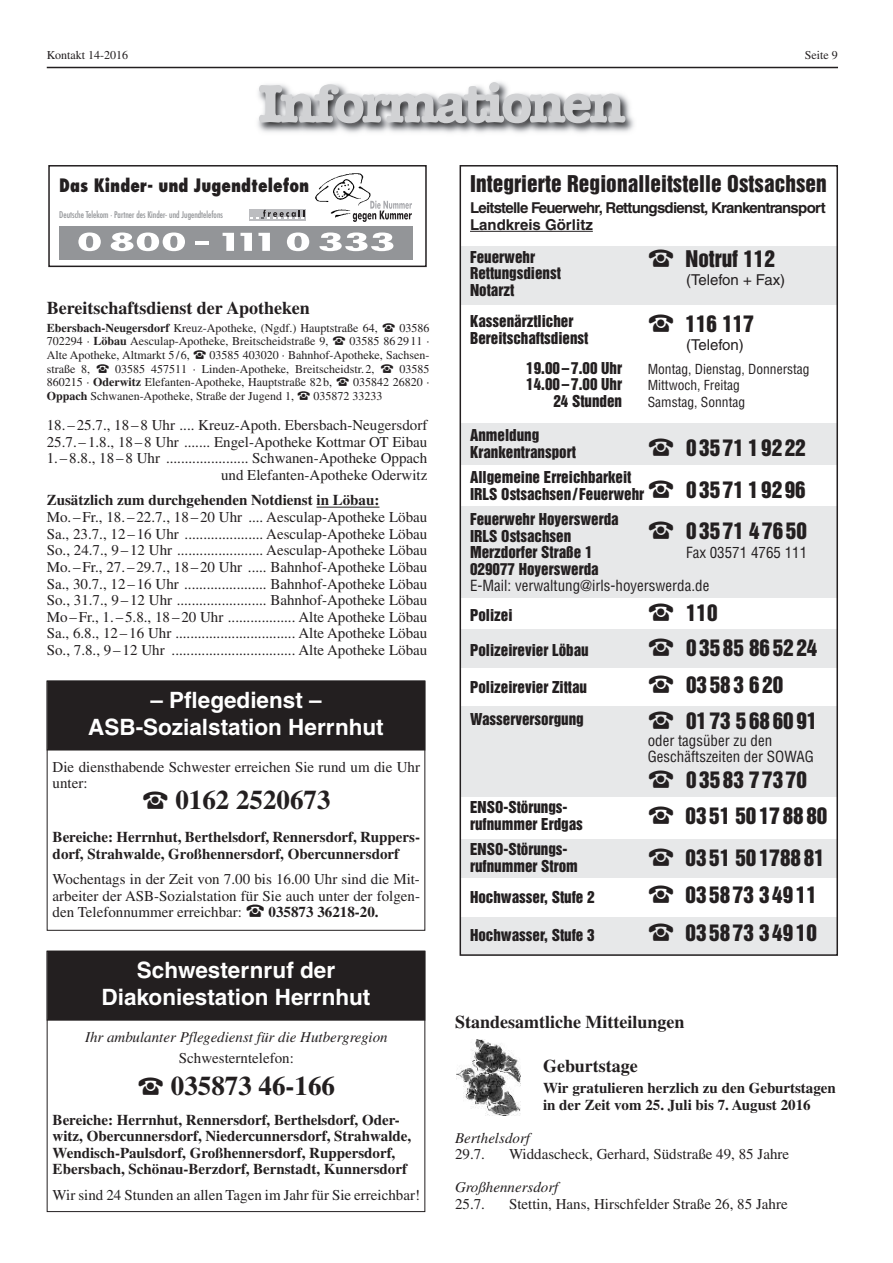
<style>
.page{position:relative;width:893px;height:1263px;background:#fff}
.page>*{position:absolute;margin:0;border:0;box-sizing:border-box;transform-origin:0 0}
.t1{font:700 54px "American Typewriter";letter-spacing:-.055em;color:#d1d2d4}
.t2{font:700 27px "Times";color:#231f20}
.t3{font:700 condensed 24px "Futura";color:#fff;scale:2.2 1}
.t4{font:700 22.5px/27px "Helvetica";color:#fff;text-align:center}
.t5{font:21.15px "Helvetica Inserat";letter-spacing:.005em;color:#231f20}
.t6{font:21px "Helvetica Inserat";color:#231f20}
.t7{font:21px "Helvetica Inserat";letter-spacing:.065em;color:#231f20}
.t8{font:21px "Helvetica Inserat";letter-spacing:.125em;color:#231f20}
.t9{font:700 18px "Times";color:#231f20}
.t10{font:800 condensed 18px "Futura";color:#231f20}
.t11{font:15px/16.6px "Times";color:#231f20;text-align:justify}
.t12{font:700 15px/16.5px "Times";color:#231f20}
.t13{font:15px/16.5px "Helvetica Inserat";color:#231f20}
.t14{font:condensed 15px/16.5px "Helvetica";color:#231f20}
.t15{font:italic 15px "Times";color:#231f20}
.t16{font:700 15px/16.5px "Helvetica";letter-spacing:-.05em;color:#231f20}
.t17{font:15px "Helvetica";color:#231f20}
.t18{font:condensed 13.5px "Helvetica";color:#231f20}
.t19{font:12px "Times";color:#231f20}
.t20{font:condensed 9px "Futura";color:#939598}
.s1{font-weight:700}
</style>
<div class="page">
<hr style="left:47px;top:67px;width:791px;height:1px;background:#231f20">
<img style="left:258px;top:82px;width:376px;height:109px">
<hr style="left:317px;top:507px;width:62px;height:1px;background:#231f20">
<div style="left:48px;top:165px;width:379px;height:102px;border:2px solid #231f20"></div>
<div style="left:59px;top:226px;width:354px;height:33px;background:#939598"></div>
<svg style="left:249px;top:209px;width:57px;height:11px"></svg>
<img style="left:309px;top:171px;width:72px;height:47px">
<svg style="left:353px;top:200px;width:59px;height:22px"></svg>
<svg style="left:250px;top:210px;width:54px;height:9px"></svg>
<div style="left:48px;top:681px;width:376px;height:69px;background:#231f20"></div>
<div style="left:48px;top:951px;width:376px;height:69px;background:#231f20"></div>
<img style="left:456px;top:1039px;width:64px;height:76px">
<div style="left:461px;top:629px;width:376px;height:38px;background:#e7e8e9"></div>
<div style="left:461px;top:706px;width:376px;height:90px;background:#e7e8e9"></div>
<div style="left:461px;top:839px;width:376px;height:38px;background:#e7e8e9"></div>
<div style="left:461px;top:918px;width:376px;height:38px;background:#e7e8e9"></div>
<div style="left:462px;top:246px;width:375px;height:59px;background:#e7e8e9"></div>
<div style="left:462px;top:423px;width:375px;height:42px;background:#e7e8e9"></div>
<div style="left:462px;top:506px;width:375px;height:91px;background:#e7e8e9"></div>
<div style="left:460px;top:165px;width:378px;height:791px;border:2px solid #231f20"></div>
<hr style="left:470px;top:231px;width:123px;height:1px;background:#231f20">
<p class="t19" style="left:47px;top:51px;width:83px">Kontakt 14-2016</p>
<p class="t19" style="left:805px;top:51px;width:34px">Seite 9</p>
<h1 class="t1" style="left:258px;top:86px;width:369px">Informationen</h1>
<p class="t10" style="left:59px;top:178px;width:252px">Das Kinder- und Jugendtelefon</p>
<p class="t20" style="left:59px;top:210px;width:165px">Deutsche Telekom · Partner des Kinder- und Jugendtelefons</p>
<h3 class="t3" style="left:77px;top:231px;width:146px">0 800 -111 0 333</h3>
<p class="t9" style="left:47px;top:302px;width:265px">Bereitschaftsdienst der Apotheken</p>
<p class="t19" style="left:47px;top:323px;width:332px"><span class="s1">Ebersbach-Neugersdorf</span> Kreuz-Apotheke, (Ngdf.) Hauptstraße 64,</p>
<p class="t19" style="left:399px;top:323px;width:31px">03586</p>
<p class="t19" style="left:47px;top:337px;width:283px">702294 · <span class="s1">Löbau</span> Aesculap-Apotheke, Breitscheidstraße 9,</p>
<p class="t19" style="left:350px;top:337px;width:81px">03585 862911 ·</p>
<p class="t19" style="left:47px;top:351px;width:145px">Alte Apotheke, Altmarkt 5/6,</p>
<p class="t19" style="left:210px;top:351px;width:221px">03585 403020 · Bahnhof-Apotheke, Sachsen-</p>
<p class="t19" style="left:47px;top:364px;width:45px">straße 8,</p>
<p class="t19" style="left:115px;top:364px;width:261px">03585 457511 · Linden-Apotheke, Breitscheidstr. 2,</p>
<p class="t19" style="left:399px;top:364px;width:31px">03585</p>
<p class="t19" style="left:47px;top:378px;width:287px">860215 · <span class="s1">Oderwitz</span> Elefanten-Apotheke, Hauptstraße 82b,</p>
<p class="t19" style="left:353px;top:378px;width:78px">035842 26820 ·</p>
<p class="t19" style="left:47px;top:391px;width:249px"><span class="s1">Oppach</span> Schwanen-Apotheke, Straße der Jugend 1,</p>
<p class="t19" style="left:313px;top:391px;width:70px">035872 33233</p>
<p class="t11" style="left:47px;top:418px;width:382px;text-align:right">18.–25.7., 18 – 8 Uhr .... Kreuz-Apoth. Ebersbach-Neugersdorf 25.7.–1.8., 18 – 8 Uhr ....... Engel-Apotheke Kottmar OT Eibau 1.– 8.8., 18 –8 Uhr ...................... Schwanen-Apotheke Oppach und Elefanten-Apotheke Oderwitz</p>
<p class="t12" style="left:47px;top:494px;width:334px">Zusätzlich zum durchgehenden Notdienst in Löbau:</p>
<p class="t11" style="left:47px;top:510px;width:382px">Mo.–Fr., 18.–22.7., 18–20 Uhr .... Aesculap-Apotheke Löbau Sa., 23.7., 12 – 16 Uhr ..................... Aesculap-Apotheke Löbau So., 24.7., 9 – 12 Uhr ....................... Aesculap-Apotheke Löbau Mo.–Fr., 27.–29.7., 18–20 Uhr ..... Bahnhof-Apotheke Löbau Sa., 30.7., 12–16 Uhr ...................... Bahnhof-Apotheke Löbau So., 31.7., 9 –12 Uhr ........................ Bahnhof-Apotheke Löbau Mo–Fr., 1.– 5.8., 18 – 20 Uhr .................. Alte Apotheke Löbau Sa., 6.8., 12– 16 Uhr ................................ Alte Apotheke Löbau So., 7.8., 9 –12 Uhr ................................. Alte Apotheke Löbau</p>
<h3 class="t4" style="left:88px;top:688px;width:297px">– Pflegedienst –<br>ASB-Sozialstation Herrnhut</h3>
<p class="t11" style="left:53px;top:760px;width:369px">Die diensthabende Schwester erreichen Sie rund um die Uhr unter:</p>
<h2 class="t2" style="left:175px;top:791px;width:157px">0162 2520673</h2>
<p class="t12" style="left:53px;top:831px;width:369px">Bereiche: Herrnhut, Berthelsdorf, Rennersdorf, Ruppers&shy;dorf, Strahwalde, Großhennersdorf, Obercunnersdorf</p>
<p class="t11" style="left:53px;top:873px;width:369px">Wochentags in der Zeit von 7.00 bis 16.00 Uhr sind die Mit&shy;arbeiter der ASB-Sozialstation für Sie auch unter der folgen&shy;den Telefonnummer erreichbar:</p>
<p class="t12" style="left:269px;top:906px;width:111px">035873 36218-20.</p>
<h3 class="t4" style="left:102px;top:959px;width:270px">Schwesternruf der<br>Diakoniestation Herrnhut</h3>
<p class="t15" style="left:85px;top:1032px;width:304px">Ihr ambulanter Pflegedienst für die Hutbergregion</p>
<p class="t11" style="left:179px;top:1051px;width:116px">Schwesterntelefon:</p>
<h2 class="t2" style="left:171px;top:1076px;width:166px">035873 46-166</h2>
<p class="t12" style="left:53px;top:1113px;width:360px">Bereiche: Herrnhut, Rennersdorf, Berthelsdorf, Oder&shy;witz, Obercunnersdorf, Niedercunnersdorf, Strahwalde, Wendisch-Paulsdorf, Großhennersdorf, Ruppersdorf, Ebersbach, Schönau-Berzdorf, Bernstadt, Kunnersdorf</p>
<p class="t11" style="left:53px;top:1188px;width:369px">Wir sind 24 Stunden an allen Tagen im Jahr für Sie erreichbar!</p>
<h3 class="t5" style="left:470px;top:175px;width:358px">Integrierte Regionalleitstelle Ostsachsen</h3>
<p class="t16" style="left:470px;top:201px;width:357px">Leitstelle Feuerwehr, Rettungsdienst, Krankentransport<br>Landkreis Görlitz</p>
<p class="t13" style="left:470px;top:249px;width:66px">Feuerwehr</p>
<h3 class="t6" style="left:686px;top:250px;width:91px">Notruf 112</h3>
<p class="t13" style="left:470px;top:266px;width:92px">Rettungsdienst</p>
<p class="t17" style="left:686px;top:274px;width:101px">(Telefon + Fax)</p>
<p class="t13" style="left:470px;top:275px;width:105px;line-height:31.5px">Notarzt<br>Kassenärztlicher</p>
<h3 class="t6" style="left:686px;top:315px;width:70px">116 117</h3>
<p class="t13" style="left:470px;top:330px;width:120px">Bereitschaftsdienst</p>
<p class="t17" style="left:686px;top:339px;width:59px">(Telefon)</p>
<p class="t13" style="left:526px;top:360px;width:97px">19.00–7.00 Uhr</p>
<p class="t18" style="left:648px;top:361px;width:163px">Montag, Dienstag, Donnerstag</p>
<p class="t13" style="left:526px;top:377px;width:97px">14.00–7.00 Uhr</p>
<p class="t18" style="left:648px;top:378px;width:94px">Mittwoch, Freitag</p>
<p class="t13" style="left:553px;top:393px;width:70px">24 Stunden</p>
<p class="t18" style="left:648px;top:394px;width:99px">Samstag, Sonntag</p>
<p class="t13" style="left:470px;top:428px;width:107px">Anmeldung<br>Krankentransport</p>
<h3 class="t8" style="left:686px;top:439px;width:121px">0357119222</h3>
<p class="t13" style="left:470px;top:470px;width:176px">Allgemeine Erreichbarkeit<br>IRLS Ostsachsen/ Feuerwehr</p>
<h3 class="t8" style="left:686px;top:481px;width:121px">0357119296</h3>
<p class="t13" style="left:470px;top:512px;width:150px">Feuerwehr Hoyerswerda<br>IRLS Ostsachsen</p>
<h3 class="t7" style="left:686px;top:522px;width:122px">03571 47650</h3>
<p class="t13" style="left:470px;top:545px;width:124px">Merzdorfer Straße 1</p>
<p class="t14" style="left:686px;top:545px;width:123px">Fax 03571 4765 111</p>
<p class="t13" style="left:470px;top:561px;width:130px">029077 Hoyerswerda</p>
<p class="t14" style="left:470px;top:578px;width:241px">E-Mail: verwaltung@irls-hoyerswerda.de</p>
<p class="t13" style="left:470px;top:608px;width:44px">Polizei</p>
<h3 class="t6" style="left:686px;top:605px;width:33px">110</h3>
<p class="t13" style="left:470px;top:642px;width:120px">Polizeirevier Löbau</p>
<h3 class="t6" style="left:686px;top:639px;width:133px">03585 865224</h3>
<p class="t13" style="left:470px;top:680px;width:119px">Polizeirevier Zittau</p>
<h3 class="t7" style="left:686px;top:677px;width:99px">03583 620</h3>
<p class="t13" style="left:470px;top:711px;width:115px">Wasserversorgung</p>
<h3 class="t6" style="left:686px;top:713px;width:133px">0173 5686091</h3>
<p class="t14" style="left:648px;top:732px;width:168px">oder tagsüber zu den<br>Geschäftszeiten der SOWAG</p>
<h3 class="t7" style="left:686px;top:771px;width:122px">03583 77370</h3>
<p class="t13" style="left:470px;top:800px;width:99px">ENSO-Störungs-</p>
<h3 class="t6" style="left:686px;top:807px;width:143px">03 51 50 17 88 80</h3>
<p class="t13" style="left:470px;top:812px;width:114px;line-height:25.5px">rufnummer Erdgas<br>ENSO-Störungs-</p>
<h3 class="t6" style="left:686px;top:849px;width:141px">03 51 50 1788 81</h3>
<p class="t13" style="left:470px;top:851px;width:126px;line-height:31.5px">rufnummer Strom<br>Hochwasser, Stufe 2</p>
<h3 class="t6" style="left:686px;top:887px;width:133px">035873 34911</h3>
<p class="t13" style="left:470px;top:927px;width:126px">Hochwasser, Stufe 3</p>
<h3 class="t6" style="left:686px;top:924px;width:133px">035873 34910</h3>
<p class="t9" style="left:455px;top:1016px;width:231px">Standesamtliche Mitteilungen</p>
<p class="t9" style="left:543px;top:1060px;width:96px">Geburtstage</p>
<p class="t12" style="left:543px;top:1081px;width:294px">Wir gratulieren herzlich zu den Geburtstagen in der Zeit vom 25. Juli bis 7. August 2016</p>
<p class="t15" style="left:455px;top:1132px;width:77px">Berthelsdorf</p>
<p class="t11" style="left:455px;top:1147px;width:31px">29.7.</p>
<p class="t11" style="left:509px;top:1147px;width:282px">Widdascheck, Gerhard, Südstraße 49, 85 Jahre</p>
<p class="t15" style="left:455px;top:1182px;width:105px">Großhennersdorf</p>
<p class="t11" style="left:455px;top:1197px;width:31px">25.7.</p>
<p class="t11" style="left:509px;top:1197px;width:280px">Stettin, Hans, Hirschfelder Straße 26, 85 Jahre</p>
</div>
